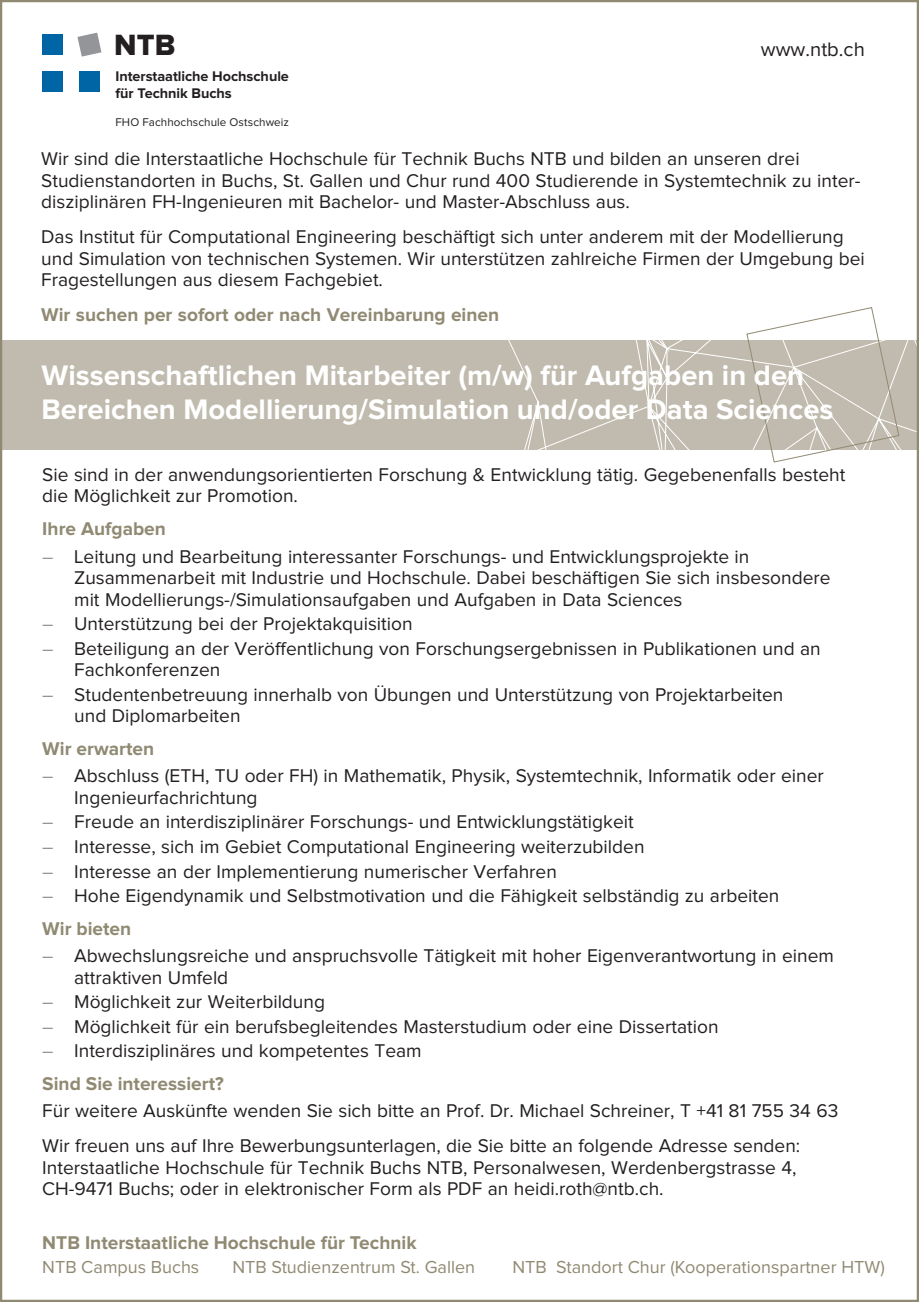
<style>
.page{position:relative;width:919px;height:1302px;background:#fff}
.page>*{position:absolute;margin:0;border:0;box-sizing:border-box;transform-origin:0 0}
.t1{font:30.38px "Proxima Nova Extrabld";color:#231f20}
.t2{font:700 29.25px/33.8px "Proxima Nova";color:#fff}
.t3{font:20.25px "Proxima Nova";color:#231f20}
.t4{font:19.12px/21.4px "Proxima Nova";color:#231f20}
.t5{font:700 19.12px "Proxima Nova";color:#908a73}
.t6{font:18px "Proxima Nova";color:#908a73}
.t7{font:700 14.4px/17.3px "Proxima Nova";letter-spacing:-.005em;color:#231f20}
.t8{font:11.7px "Proxima Nova";letter-spacing:.005em;color:#231f20}
.s1{color:#939598}
.s2{font-weight:700;color:#908a73}
</style>
<div class="page">
<div style="left:43px;top:35px;width:20px;height:20px;background:#0065a4"></div>
<div style="left:43px;top:71px;width:20px;height:21px;background:#0065a4"></div>
<svg style="left:77px;top:33px;width:24px;height:24px"></svg>
<div style="left:79px;top:71px;width:21px;height:20px;background:#0065a4"></div>
<div style="left:0;top:340px;width:918px;height:109px;background:#c0bbae"></div>
<svg style="left:471px;top:340px;width:444px;height:123px"></svg>
<svg style="left:746px;top:307px;width:153px;height:155px"></svg>
<h1 class="t1" style="left:114px;top:31px;width:63px">NTB</h1>
<p class="t7" style="left:115px;top:68px;width:175px">Interstaatliche Hochschule für Technik Buchs</p>
<p class="t8" style="left:115px;top:116px;width:175px">FHO Fachhochschule Ostschweiz</p>
<p class="t3" style="left:760px;top:40px;width:105px">www.ntb.ch</p>
<p class="t4" style="left:41px;top:149px;width:820px">Wir sind die Interstaatliche Hochschule für Technik Buchs NTB und bilden an unseren drei<br>Studienstandorten in Buchs, St. Gallen und Chur rund 400 Studierende in Systemtechnik zu inter&shy;disziplinären FH-Ingenieuren mit Bachelor- und Master-Abschluss aus.</p>
<p class="t4" style="left:41px;top:227px;width:825px">Das Institut für Computational Engineering beschäftigt sich unter anderem mit der Modellierung und Simulation von technischen Systemen. Wir unterstützen zahlreiche Firmen der Umgebung bei<br>Fragestellungen aus diesem Fachgebiet.</p>
<p class="t5" style="left:41px;top:305px;width:459px">Wir suchen per sofort oder nach Vereinbarung einen</p>
<h2 class="t2" style="left:41px;top:359px;width:793px">Wissenschaftlichen Mitarbeiter (m/w) für Aufgaben in den<br>Bereichen Modellierung/Simulation und/oder Data Sciences</h2>
<p class="t4" style="left:42px;top:465px;width:804px">Sie sind in der anwendungsorientierten Forschung &amp; Entwicklung tätig. Gegebenenfalls besteht die Möglichkeit zur Promotion.</p>
<p class="t5" style="left:42px;top:520px;width:125px">Ihre Aufgaben</p>
<p class="t4" style="left:74px;top:546px;width:757px;text-indent:-32px"><span class="s1">–</span> Leitung und Bearbeitung interessanter Forschungs- und Entwicklungsprojekte in<br>Zusammenarbeit mit Industrie und Hochschule. Dabei beschäftigen Sie sich insbesondere mit Modellierungs-/Simulationsaufgaben und Aufgaben in Data Sciences</p>
<p class="t4" style="left:42px;top:614px;width:372px"><span class="s1">–</span> Unterstützung bei der Projektakquisition</p>
<p class="t4" style="left:74px;top:638px;width:748px;text-indent:-32px"><span class="s1">–</span> Beteiligung an der Veröffentlichung von Forschungsergebnissen in Publikationen und an<br>Fachkonferenzen</p>
<p class="t4" style="left:74px;top:684px;width:710px;text-indent:-32px"><span class="s1">–</span> Studentenbetreuung innerhalb von Übungen und Unterstützung von Projektarbeiten und Diplomarbeiten</p>
<p class="t5" style="left:42px;top:739px;width:113px">Wir erwarten</p>
<p class="t4" style="left:74px;top:766px;width:751px;text-indent:-32px"><span class="s1">–</span> Abschluss (ETH, TU oder FH) in Mathematik, Physik, Systemtechnik, Informatik oder einer<br>Ingenieurfachrichtung</p>
<p class="t4" style="left:42px;top:812px;width:593px"><span class="s1">–</span> Freude an interdisziplinärer Forschungs- und Entwicklungstätigkeit</p>
<p class="t4" style="left:42px;top:836px;width:603px"><span class="s1">–</span> Interesse, sich im Gebiet Computational Engineering weiterzubilden</p>
<p class="t4" style="left:42px;top:861px;width:516px"><span class="s1">–</span> Interesse an der Implementierung numerischer Verfahren</p>
<p class="t4" style="left:42px;top:880px;width:738px;line-height:32.4px"><span class="s1">–</span> Hohe Eigendynamik und Selbstmotivation und die Fähigkeit selbständig zu arbeiten<br><span class="s2">Wir bieten</span></p>
<p class="t4" style="left:74px;top:945px;width:761px;text-indent:-32px"><span class="s1">–</span> Abwechslungsreiche und anspruchsvolle Tätigkeit mit hoher Eigenverantwortung in einem attraktiven Umfeld</p>
<p class="t4" style="left:42px;top:991px;width:284px"><span class="s1">–</span> Möglichkeit zur Weiterbildung</p>
<p class="t4" style="left:42px;top:1016px;width:677px"><span class="s1">–</span> Möglichkeit für ein berufsbegleitendes Masterstudium oder eine Dissertation</p>
<p class="t4" style="left:42px;top:1035px;width:381px;line-height:32.2px"><span class="s1">–</span> Interdisziplinäres und kompetentes Team<br><span class="s2">Sind Sie interessiert?</span></p>
<p class="t4" style="left:42px;top:1094px;width:797px;line-height:34.9px">Für weitere Auskünfte wenden Sie sich bitte an Prof. Dr. Michael Schreiner, T +41 81 755 34 63<br>Wir freuen uns auf Ihre Bewerbungsunterlagen, die Sie bitte an folgende Adresse senden:</p>
<p class="t4" style="left:42px;top:1157px;width:755px">Interstaatliche Hochschule für Technik Buchs NTB, Personalwesen, Werdenbergstrasse 4,<br>CH-9471 Buchs; oder in elektronischer Form als PDF an heidi.roth@ntb.ch.</p>
<p class="t5" style="left:42px;top:1233px;width:376px">NTB Interstaatliche Hochschule für Technik</p>
<p class="t6" style="left:42px;top:1258px;width:158px">NTB Campus Buchs</p>
<p class="t6" style="left:232px;top:1258px;width:244px">NTB Studienzentrum St. Gallen</p>
<p class="t6" style="left:512px;top:1258px;width:373px">NTB Standort Chur (Kooperationspartner HTW)</p>
</div>
